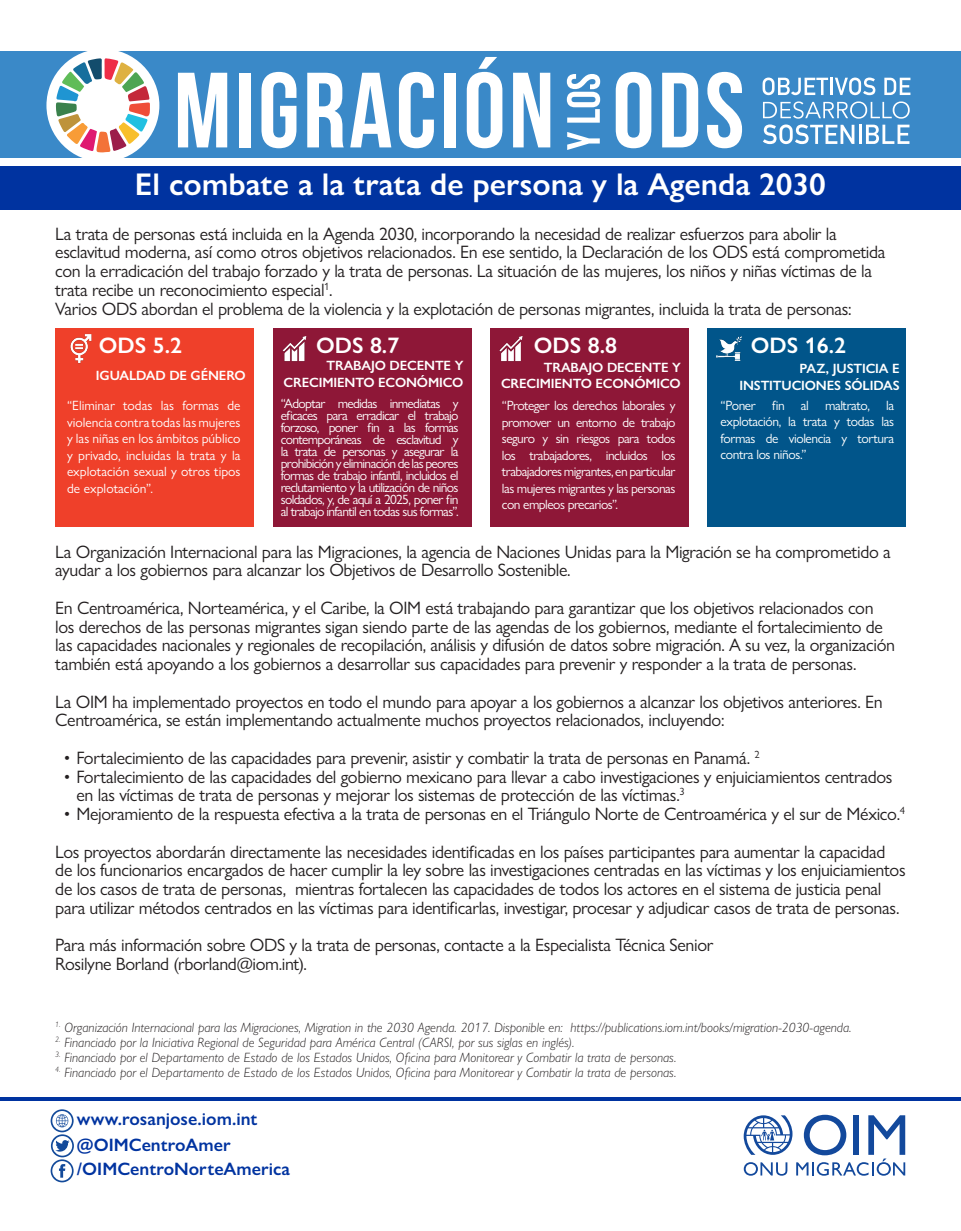
<style>
.page{position:relative;width:961px;height:1231px;background:#fff}
.page>*{position:absolute;margin:0;border:0;box-sizing:border-box;transform-origin:0 0}
.t1{font:600 31.5px "Gill Sans Nova";color:#fff}
.t2{font:600 22.5px "Gill Sans Nova";color:#fff}
.t3{font:18px/18.8px "Gill Sans Nova";letter-spacing:-.02em;color:#231f20}
.t4{font:600 18px/25px "Gill Sans Nova";color:#0033a0}
.t5{font:13.5px/16.5px "Gill Sans Nova";letter-spacing:-.03em;color:#fff;text-align:justify}
.t6{font:italic 300 13.5px "Gill Sans Nova";color:#231f20}
.t7{font:600 13.5px/16.2px "Gill Sans Nova";letter-spacing:-.01em;color:#fff;text-align:right}
</style>
<div class="page">
<hr style="left:0;top:1097px;width:961px;height:3px;background:#0033a0">
<div style="left:0;top:51px;width:961px;height:106px;background:#3a89c8"></div>
<div style="left:46px;top:49px;width:113px;height:113px;background:#fff;border-radius:50%"></div>
<svg style="left:56px;top:58px;width:94px;height:94px"></svg>
<svg style="left:178px;top:73px;width:49px;height:74px"></svg>
<div style="left:239px;top:73px;width:12px;height:74px;background:#fff"></div>
<svg style="left:261px;top:72px;width:35px;height:76px"></svg>
<svg style="left:307px;top:73px;width:37px;height:74px"></svg>
<svg style="left:350px;top:73px;width:41px;height:74px"></svg>
<svg style="left:399px;top:72px;width:35px;height:76px"></svg>
<div style="left:444px;top:73px;width:12px;height:74px;background:#fff"></div>
<svg style="left:467px;top:57px;width:35px;height:91px"></svg>
<svg style="left:513px;top:73px;width:37px;height:74px"></svg>
<svg style="left:567px;top:132px;width:33px;height:18px"></svg>
<svg style="left:567px;top:74px;width:33px;height:49px"></svg>
<svg style="left:615px;top:72px;width:36px;height:76px"></svg>
<svg style="left:662px;top:73px;width:36px;height:74px"></svg>
<svg style="left:707px;top:72px;width:35px;height:76px"></svg>
<svg style="left:762px;top:78px;width:113px;height:17px"></svg>
<svg style="left:884px;top:78px;width:26px;height:17px"></svg>
<svg style="left:763px;top:101px;width:146px;height:43px"></svg>
<svg style="left:743px;top:1114px;width:162px;height:61px"></svg>
<svg style="left:51px;top:1109px;width:23px;height:73px"></svg>
<div style="left:0;top:166px;width:961px;height:43px;background:#0033a0"></div>
<div style="left:55px;top:328px;width:199px;height:199px;background:#ef402a"></div>
<div style="left:273px;top:328px;width:198px;height:199px;background:#8e1737"></div>
<div style="left:490px;top:328px;width:198px;height:199px;background:#8e1737"></div>
<div style="left:707px;top:328px;width:198px;height:199px;background:#01558a"></div>
<img style="left:282px;top:336px;width:25px;height:26px">
<img style="left:70px;top:334px;width:22px;height:30px">
<img style="left:499px;top:336px;width:24px;height:26px">
<img style="left:716px;top:336px;width:26px;height:25px">
<p class="t1" style="left:135px;top:165px;width:692px">El combate a la trata de persona y la Agenda 2030</p>
<p class="t3" style="left:55px;top:224px;width:831px">La trata de personas está incluida en la Agenda 2030, incorporando la necesidad de realizar esfuerzos para abolir la esclavitud moderna, así como otros objetivos relacionados. En ese sentido, la Declaración de los ODS está comprometida con la erradicación del trabajo forzado y la trata de personas. La situación de las mujeres, los niños y niñas víctimas de la trata recibe un reconocimiento especial<sup>1</sup>.</p>
<p class="t3" style="left:55px;top:299px;width:797px">Varios ODS abordan el problema de la violencia y la explotación de personas migrantes, incluida la trata de personas:</p>
<p class="t2" style="left:99px;top:331px;width:85px">ODS 5.2</p>
<p class="t7" style="left:96px;top:367px;width:151px">IGUALDAD DE GÉNERO</p>
<p class="t2" style="left:316px;top:331px;width:85px">ODS 8.7</p>
<p class="t7" style="left:284px;top:357px;width:181px">TRABAJO DECENTE Y<br>CRECIMIENTO ECONÓMICO</p>
<p class="t7" style="left:501px;top:359px;width:181px">TRABAJO DECENTE Y<br>CRECIMIENTO ECONÓMICO</p>
<p class="t2" style="left:534px;top:331px;width:85px">ODS 8.8</p>
<p class="t2" style="left:750px;top:331px;width:97px">ODS 16.2</p>
<p class="t7" style="left:739px;top:360px;width:162px">PAZ, JUSTICIA E<br>INSTITUCIONES SÓLIDAS</p>
<p class="t5" style="left:67px;top:397px;width:175px">“Eliminar todas las formas de violencia contra todas las mujeres y las niñas en los ámbitos público y privado, incluidas la trata y la explotación sexual y otros tipos de explotación”.</p>
<p class="t5" style="left:281px;top:397px;width:179px;line-height:12px">“Adoptar medidas inmediatas y eficaces para erradicar el trabajo forzoso, poner fin a las formas contemporáneas de esclavitud y la trata de personas y asegurar la prohibición y eliminación de las peores formas de trabajo infantil, incluidos el reclutamiento y la utilización de niños soldados, y, de aquí a 2025, poner fin al trabajo infantil en todas sus formas”.</p>
<p class="t5" style="left:502px;top:397px;width:175px">“Proteger los derechos laborales y promover un entorno de trabajo seguro y sin riesgos para todos los trabajadores, incluidos los trabajadores migrantes, en particular las mujeres migrantes y las personas con empleos precarios”.</p>
<p class="t5" style="left:720px;top:397px;width:175px">“Poner fin al maltrato, la explotación, la trata y todas las formas de violencia y tortura contra los niños.”</p>
<p class="t3" style="left:55px;top:542px;width:837px">La Organización Internacional para las Migraciones, la agencia de Naciones Unidas para la Migración se ha comprometido a ayudar a los gobiernos para alcanzar los Objetivos de Desarrollo Sostenible.</p>
<p class="t3" style="left:55px;top:598px;width:841px">En Centroamérica, Norteamérica, y el Caribe, la OIM está trabajando para garantizar que los objetivos relacionados con los derechos de las personas migrantes sigan siendo parte de las agendas de los gobiernos, mediante el fortalecimiento de las capacidades nacionales y regionales de recopilación, análisis y difusión de datos sobre migración. A su vez, la organización también está apoyando a los gobiernos a desarrollar sus capacidades para prevenir y responder a la trata de personas.</p>
<p class="t3" style="left:55px;top:692px;width:828px">La OIM ha implementado proyectos en todo el mundo para apoyar a los gobiernos a alcanzar los objetivos anteriores. En<br>Centroamérica, se están implementando actualmente muchos proyectos relacionados, incluyendo:</p>
<p class="t3" style="left:64px;top:748px;width:697px">• Fortalecimiento de las capacidades para prevenir, asistir y combatir la trata de personas en Panamá. <sup>2</sup></p>
<p class="t3" style="left:77px;top:767px;width:817px;text-indent:-13px">• Fortalecimiento de las capacidades del gobierno mexicano para llevar a cabo investigaciones y enjuiciamientos centrados en las víctimas de trata de personas y mejorar los sistemas de protección de las víctimas.<sup>3</sup></p>
<p class="t3" style="left:64px;top:804px;width:842px">• Mejoramiento de la respuesta efectiva a la trata de personas en el Triángulo Norte de Centroamérica y el sur de México.<sup>4</sup></p>
<p class="t3" style="left:55px;top:842px;width:851px">Los proyectos abordarán directamente las necesidades identificadas en los países participantes para aumentar la capacidad de los funcionarios encargados de hacer cumplir la ley sobre las investigaciones centradas en las víctimas y los enjuiciamientos de los casos de trata de personas, mientras fortalecen las capacidades de todos los actores en el sistema de justicia penal para utilizar métodos centrados en las víctimas para identificarlas, investigar, procesar y adjudicar casos de trata de personas.</p>
<p class="t3" style="left:55px;top:935px;width:659px">Para más información sobre ODS y la trata de personas, contacte a la Especialista Técnica Senior</p>
<p class="t3" style="left:55px;top:954px;width:253px">Rosilyne Borland (rborland@iom.int).</p>
<p class="t6" style="left:55px;top:1019px;width:797px"><sup>1.</sup> Organización Internacional para las Migraciones, Migration in the 2030 Agenda. 2017. Disponible en: https://publications.iom.int/books/migration-2030-agenda.</p>
<p class="t6" style="left:55px;top:1034px;width:520px"><sup>2.</sup> Financiado por la Iniciativa Regional de Seguridad para América Central (CARSI, por sus siglas en inglés).</p>
<p class="t6" style="left:55px;top:1049px;width:622px"><sup>3.</sup> Financiado por el Departamento de Estado de los Estados Unidos, Oficina para Monitorear y Combatir la trata de personas.</p>
<p class="t6" style="left:55px;top:1064px;width:622px"><sup>4.</sup> Financiado por el Departamento de Estado de los Estados Unidos, Oficina para Monitorear y Combatir la trata de personas.</p>
<p class="t4" style="left:77px;top:1106px;width:214px">www.rosanjose.iom.int @OIMCentroAmer /OIMCentroNorteAmerica</p>
</div>
